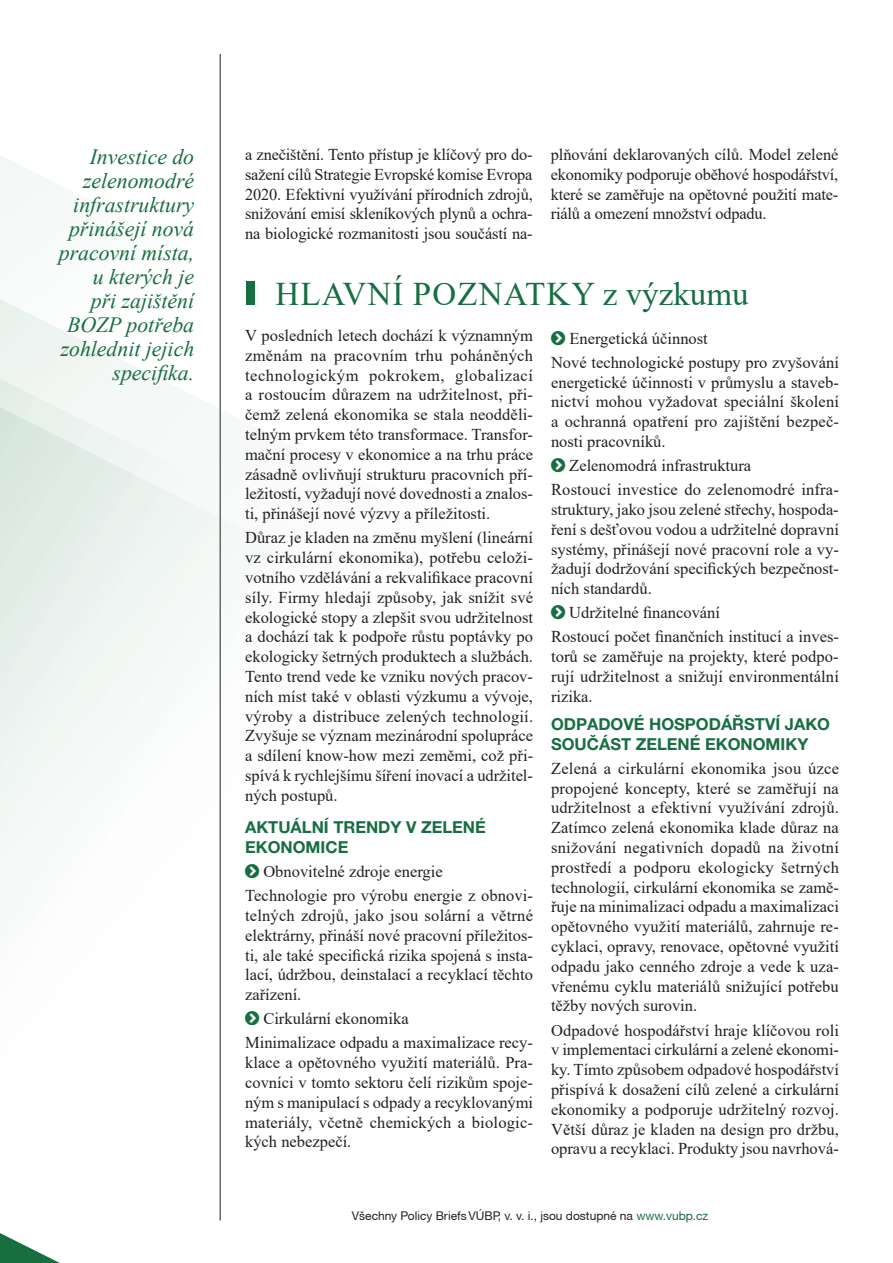
<style>
.page{position:relative;width:893px;height:1263px;background:#fff}
.page>*{position:absolute;margin:0;border:0;box-sizing:border-box;transform-origin:0 0}
.t1{font:33px "Times New Roman";letter-spacing:.035em;color:#166e41}
.t2{font:italic 21.75px/24px "Times New Roman";color:#166e41;text-align:right}
.t3{font:16.5px/19.8px "Times New Roman";color:#231f20;text-align:justify}
.t4{font:700 16.5px/19.8px "Helvetica Neue LT Pro";color:#166e41}
.t5{font:12px "Helvetica Neue CE";color:#231f20}
.s1{color:#166e41}
</style>
<div class="page">
<hr style="left:220px;top:54px;width:1px;height:1166px;background:#231f20">
<svg style="left:0;top:166px;width:244px;height:1041px"></svg>
<svg style="left:0;top:1233px;width:60px;height:30px"></svg>
<div style="left:244px;top:280px;width:18px;height:32px;background:#231f20;opacity:.05"></div>
<div style="left:246px;top:282px;width:8px;height:23px;background:#166e41"></div>
<h2 class="t2" style="left:59px;top:144px;width:137px">Investice do zelenomodré infrastruktury přinášejí nová pracovní místa, u kterých je<br>při zajištění<br>BOZP potřeba zohlednit jejich specifika.</h2>
<p class="t3" style="left:245px;top:144px;width:289px">a znečištění. Tento přístup je klíčový pro do&shy;sažení cílů Strategie Evropské komise Evropa 2020. Efektivní využívání přírodních zdrojů, snižování emisí skleníkových plynů a ochra&shy;na biologické rozmanitosti jsou součástí na-</p>
<p class="t3" style="left:551px;top:144px;width:289px">plňování deklarovaných cílů. Model zelené ekonomiky podporuje oběhové hospodářství, které se zaměřuje na opětovné použití mate&shy;riálů a omezení množství odpadu.</p>
<h1 class="t1" style="left:275px;top:271px;width:475px">HLAVNÍ POZNATKY z výzkumu</h1>
<p class="t3" style="left:245px;top:325px;width:290px">V posledních letech dochází k významným změnám na pracovním trhu poháněných technologickým pokrokem, globalizací a rostoucím důrazem na udržitelnost, při&shy;čemž zelená ekonomika se stala neodděli&shy;telným prvkem této transformace. Transfor&shy;mační procesy v ekonomice a na trhu práce zásadně ovlivňují strukturu pracovních pří&shy;ležitostí, vyžadují nové dovednosti a znalos&shy;ti, přinášejí nové výzvy a příležitosti.</p>
<p class="t3" style="left:245px;top:527px;width:290px">Důraz je kladen na změnu myšlení (lineární vz cirkulární ekonomika), potřebu celoži&shy;votního vzdělávání a rekvalifikace pracovní síly. Firmy hledají způsoby, jak snížit své ekologické stopy a zlepšit svou udržitelnost a dochází tak k podpoře růstu poptávky po ekologicky šetrných produktech a službách.<br>Tento trend vede ke vzniku nových pracov&shy;ních míst také v oblasti výzkumu a vývoje, výroby a distribuce zelených technologií.<br>Zvyšuje se význam mezinárodní spolupráce a sdílení know-how mezi zeměmi, což při&shy;spívá k rychlejšímu šíření inovací a udržitel&shy;ných postupů.</p>
<p class="t4" style="left:245px;top:817px;width:242px">AKTUÁLNÍ TRENDY V ZELENÉ<br>EKONOMICE</p>
<p class="t3" style="left:245px;top:859px;width:289px;line-height:24px;text-indent:18px">Obnovitelné zdroje energie<br>Technologie pro výrobu energie z obnovi-</p>
<p class="t3" style="left:245px;top:905px;width:289px">telných zdrojů, jako jsou solární a větrné elektrárny, přináší nové pracovní příležitos&shy;ti, ale také specifická rizika spojená s insta&shy;lací, údržbou, deinstalací a recyklací těchto zařízení.</p>
<p class="t3" style="left:245px;top:1006px;width:289px;line-height:24px;text-indent:18px">Cirkulární ekonomika<br>Minimalizace odpadu a maximalizace recy-</p>
<p class="t3" style="left:245px;top:1052px;width:289px">klace a opětovného využití materiálů. Pra&shy;covníci v tomto sektoru čelí rizikům spoje&shy;ným s manipulací s odpady a recyklovanými materiály, včetně chemických a biologic&shy;kých nebezpečí.</p>
<p class="t3" style="left:551px;top:326px;width:289px;line-height:24px;text-indent:18px">Energetická účinnost<br>Nové technologické postupy pro zvyšování</p>
<p class="t3" style="left:551px;top:372px;width:290px">energetické účinnosti v průmyslu a staveb&shy;nictví mohou vyžadovat speciální školení a ochranná opatření pro zajištění bezpeč&shy;nosti pracovníků.</p>
<p class="t3" style="left:551px;top:453px;width:289px;line-height:24px;text-indent:18px">Zelenomodrá infrastruktura<br>Rostoucí investice do zelenomodré infra-</p>
<p class="t3" style="left:551px;top:499px;width:289px">struktury, jako jsou zelené střechy, hospoda&shy;ření s dešťovou vodou a udržitelné dopravní systémy, přinášejí nové pracovní role a vy&shy;žadují dodržování specifických bezpečnost&shy;ních standardů.</p>
<p class="t3" style="left:551px;top:600px;width:289px;line-height:24px;text-indent:18px">Udržitelné financování<br>Rostoucí počet finančních institucí a inves-</p>
<p class="t3" style="left:551px;top:646px;width:289px">torů se zaměřuje na projekty, které podpo&shy;rují udržitelnost a snižují environmentální rizika.</p>
<p class="t4" style="left:551px;top:714px;width:281px">ODPADOVÉ HOSPODÁŘSTVÍ JAKO<br>SOUČÁST ZELENÉ EKONOMIKY</p>
<p class="t3" style="left:551px;top:758px;width:289px">Zelená a cirkulární ekonomika jsou úzce propojené koncepty, které se zaměřují na udržitelnost a efektivní využívání zdrojů.<br>Zatímco zelená ekonomika klade důraz na snižování negativních dopadů na životní prostředí a podporu ekologicky šetrných technologií, cirkulární ekonomika se zamě&shy;řuje na minimalizaci odpadu a maximalizaci opětovného využití materiálů, zahrnuje re&shy;cyklaci, opravy, renovace, opětovné využití odpadu jako cenného zdroje a vede k uza&shy;vřenému cyklu materiálů snižující potřebu těžby nových surovin.</p>
<p class="t3" style="left:551px;top:1019px;width:290px">Odpadové hospodářství hraje klíčovou roli v implementaci cirkulární a zelené ekonomi&shy;ky. Tímto způsobem odpadové hospodářství přispívá k dosažení cílů zelené a cirkulární ekonomiky a podporuje udržitelný rozvoj.<br>Větší důraz je kladen na design pro držbu, opravu a recyklaci. Produkty jsou navrhová-</p>
<p class="t5" style="left:352px;top:1208px;width:358px">Všechny Policy Briefs VÚBP, v. v. i., jsou dostupné na <span class="s1">www.vubp.cz</span></p>
</div>
